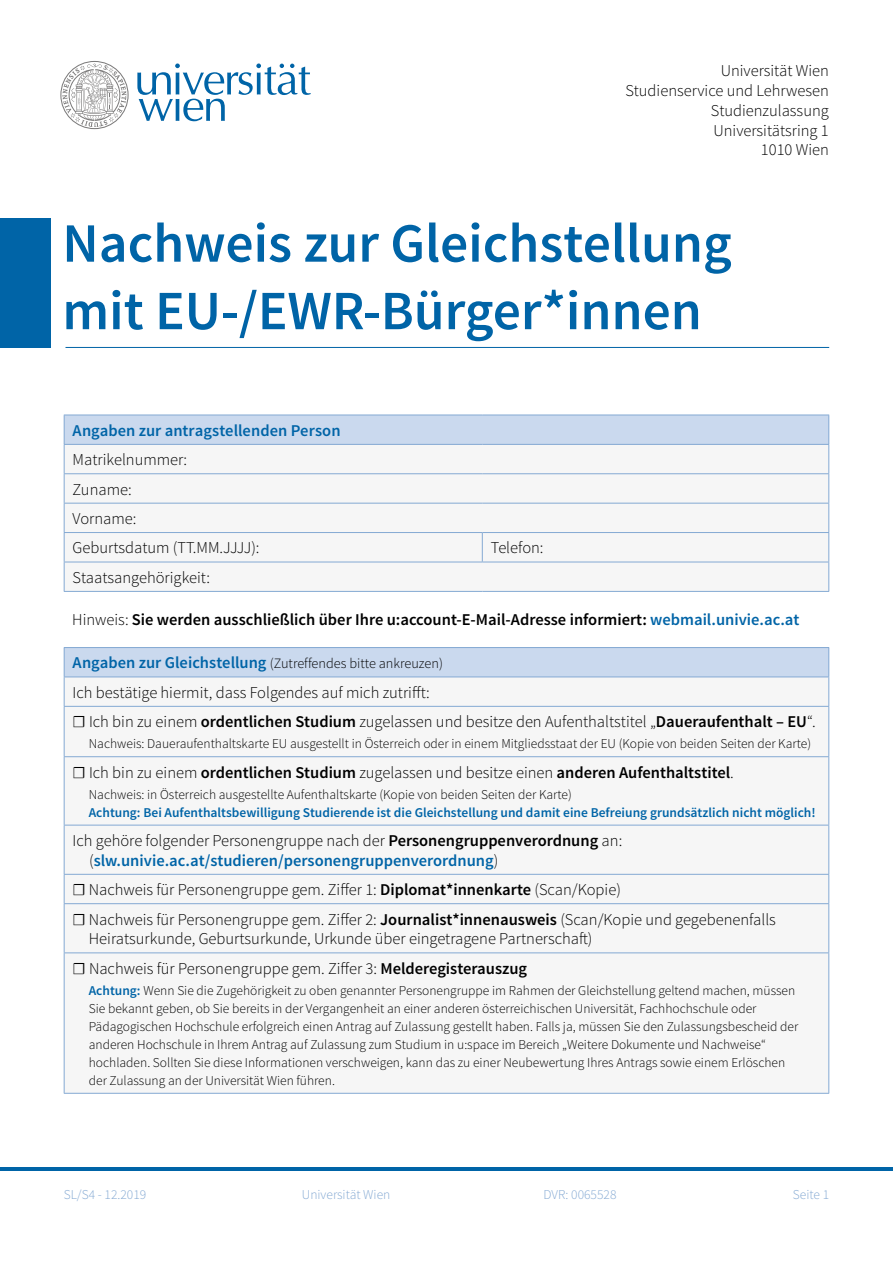
<style>
.page{position:relative;width:893px;height:1263px;background:#fff}
.page>*{position:absolute;margin:0;border:0;box-sizing:border-box;transform-origin:0 0}
.t1{font:600 55.5px "Source Sans Pro";color:#0064a7}
.t2{font:300 16.5px/19.8px "Source Sans Pro";color:#000}
.t3{font:600 16.5px "Source Sans Pro";color:#000}
.t4{font:600 16.5px "Source Sans Pro";color:#0064a7}
.t5{font:300 14.25px "Source Sans Pro";color:#000}
.t6{font:300 13.5px/18px "Source Sans Pro";color:#000}
.t7{font:600 13.5px/18px "Source Sans Pro";color:#0064a7}
.t8{font:300 13.5px "Source Sans Pro";color:#84a9d3}
.s1{font-weight:300}
.s2{color:#0064a7}
.s3{font-weight:600;font-size:16.5px;color:#0064a7}
.s4{font-weight:600}
.s5{font-weight:300;color:#000}
.s6{font-weight:600;color:#0064a7}
</style>
<div class="page">
<hr style="left:0;top:1167px;width:893px;height:4px;background:#0064a7">
<svg style="left:60px;top:61px;width:69px;height:68px"></svg>
<svg style="left:137px;top:63px;width:174px;height:58px"></svg>
<div style="left:0;top:218px;width:51px;height:130px;background:#0064a7"></div>
<hr style="left:65px;top:347px;width:764px;height:1px;background:#0064a7">
<div style="left:64px;top:415px;width:765px;height:29px;background:#cad9ee"></div>
<div style="left:65px;top:474px;width:763px;height:117px;background:#f6f6f6"></div>
<hr style="left:64px;top:415px;width:418px;height:1px;background:#84a9d3">
<hr style="left:482px;top:415px;width:347px;height:1px;background:#84a9d3">
<hr style="left:64px;top:444px;width:418px;height:1px;background:#84a9d3">
<hr style="left:482px;top:444px;width:347px;height:1px;background:#84a9d3">
<hr style="left:64px;top:473px;width:418px;height:1px;background:#84a9d3">
<hr style="left:482px;top:473px;width:347px;height:1px;background:#84a9d3">
<hr style="left:64px;top:503px;width:418px;height:1px;background:#84a9d3">
<hr style="left:482px;top:503px;width:347px;height:1px;background:#84a9d3">
<hr style="left:64px;top:532px;width:418px;height:1px;background:#84a9d3">
<hr style="left:482px;top:532px;width:347px;height:1px;background:#84a9d3">
<svg style="left:482px;top:533px;width:1px;height:29px"></svg>
<hr style="left:64px;top:562px;width:418px;height:1px;background:#84a9d3">
<svg style="left:64px;top:415px;width:1px;height:176px"></svg>
<hr style="left:482px;top:562px;width:347px;height:1px;background:#84a9d3">
<svg style="left:828px;top:415px;width:1px;height:176px"></svg>
<hr style="left:64px;top:591px;width:418px;height:1px;background:#84a9d3">
<hr style="left:482px;top:591px;width:347px;height:1px;background:#84a9d3">
<div style="left:64px;top:647px;width:765px;height:30px;background:#cad9ee"></div>
<div style="left:65px;top:677px;width:763px;height:416px;background:#f6f6f6"></div>
<hr style="left:64px;top:647px;width:765px;height:1px;background:#84a9d3">
<hr style="left:64px;top:676px;width:765px;height:1px;background:#84a9d3">
<svg style="left:64px;top:648px;width:1px;height:58px"></svg>
<svg style="left:828px;top:648px;width:1px;height:58px"></svg>
<hr style="left:64px;top:706px;width:765px;height:1px;background:#84a9d3">
<hr style="left:64px;top:707px;width:1px;height:49px;background:#84a9d3">
<hr style="left:828px;top:707px;width:1px;height:49px;background:#84a9d3">
<hr style="left:64px;top:756px;width:765px;height:1px;background:#84a9d3">
<hr style="left:64px;top:757px;width:1px;height:68px;background:#84a9d3">
<hr style="left:828px;top:757px;width:1px;height:68px;background:#84a9d3">
<hr style="left:64px;top:825px;width:765px;height:1px;background:#84a9d3">
<hr style="left:64px;top:825px;width:1px;height:49px;background:#84a9d3">
<hr style="left:828px;top:825px;width:1px;height:49px;background:#84a9d3">
<hr style="left:64px;top:874px;width:765px;height:1px;background:#84a9d3">
<svg style="left:64px;top:875px;width:1px;height:28px"></svg>
<svg style="left:828px;top:875px;width:1px;height:28px"></svg>
<hr style="left:64px;top:903px;width:765px;height:1px;background:#84a9d3">
<hr style="left:64px;top:904px;width:1px;height:48px;background:#84a9d3">
<hr style="left:828px;top:904px;width:1px;height:48px;background:#84a9d3">
<hr style="left:64px;top:952px;width:765px;height:1px;background:#84a9d3">
<hr style="left:64px;top:953px;width:1px;height:140px;background:#84a9d3">
<hr style="left:828px;top:953px;width:1px;height:140px;background:#84a9d3">
<hr style="left:64px;top:1093px;width:765px;height:1px;background:#84a9d3">
<p class="t2" style="left:721px;top:61px;width:110px">Universität Wien</p>
<p class="t2" style="left:625px;top:81px;width:205px">Studienservice und Lehrwesen</p>
<p class="t2" style="left:711px;top:100px;width:119px">Studienzulassung</p>
<p class="t2" style="left:713px;top:120px;width:117px">Universitätsring 1</p>
<p class="t2" style="left:761px;top:140px;width:70px">1010 Wien</p>
<p class="t1" style="left:62px;top:208px;width:671px">Nachweis zur Gleichstellung</p>
<p class="t1" style="left:62px;top:276px;width:641px">mit EU-/EWR-Bürger*innen</p>
<p class="t4" style="left:73px;top:420px;width:269px">Angaben zur antragstellenden Person</p>
<p class="t2" style="left:73px;top:450px;width:116px">Matrikelnummer:</p>
<p class="t2" style="left:73px;top:479px;width:61px">Zuname:</p>
<p class="t2" style="left:73px;top:509px;width:65px">Vorname:</p>
<p class="t2" style="left:73px;top:538px;width:188px">Geburtsdatum (TT.MM.JJJJ):</p>
<p class="t2" style="left:491px;top:538px;width:54px">Telefon:</p>
<p class="t2" style="left:73px;top:568px;width:139px">Staatsangehörigkeit:</p>
<p class="t3" style="left:72px;top:609px;width:729px"><span class="s1">Hinweis:</span> Sie werden ausschließlich über Ihre u:account-E-Mail-Adresse informiert: <span class="s2">webmail.univie.ac.at</span></p>
<p class="t5" style="left:73px;top:655px;width:372px"><span class="s3">Angaben zur Gleichstellung</span> (Zutreffendes bitte ankreuzen)</p>
<p class="t2" style="left:73px;top:682px;width:359px">Ich bestätige hiermit, dass Folgendes auf mich zutrifft:</p>
<p class="t2" style="left:73px;top:712px;width:744px">☐ Ich bin zu einem <span class="s4">ordentlichen Studium</span> zugelassen und besitze den Aufenthaltstitel „<span class="s4">Daueraufenthalt – EU</span>“.</p>
<p class="t6" style="left:89px;top:735px;width:724px">Nachweis: Daueraufenthaltskarte EU ausgestellt in Österreich oder in einem Mitgliedsstaat der EU (Kopie von beiden Seiten der Karte)</p>
<p class="t3" style="left:73px;top:762px;width:663px"><span class="s1">☐ Ich bin zu einem</span> ordentlichen Studium <span class="s1">zugelassen und besitze einen</span> anderen Aufenthaltstitel<span class="s1">.</span></p>
<p class="t7" style="left:89px;top:785px;width:728px"><span class="s5">Nachweis: in Österreich ausgestellte Aufenthaltskarte (Kopie von beiden Seiten der Karte)<br></span>Achtung: Bei Aufenthaltsbewilligung Studierende ist die Gleichstellung und damit eine Befreiung grundsätzlich nicht möglich!</p>
<p class="t2" style="left:73px;top:831px;width:551px">Ich gehöre folgender Personengruppe nach der <span class="s4">Personengruppenverordnung</span> an:</p>
<p class="t4" style="left:89px;top:850px;width:411px"><span class="s5">(</span>slw.univie.ac.at/studieren/personengruppenverordnung<span class="s5">)</span></p>
<p class="t2" style="left:73px;top:880px;width:550px">☐ Nachweis für Personengruppe gem. Ziffer 1: <span class="s4">Diplomat*innenkarte</span> (Scan/Kopie)</p>
<p class="t2" style="left:89px;top:909px;width:689px;text-indent:-16px">☐ Nachweis für Personengruppe gem. Ziffer 2: <span class="s4">Journalist*innenausweis</span> (Scan/Kopie und gegebenenfalls<br>Heiratsurkunde, Geburtsurkunde, Urkunde über eingetragene Partnerschaft)</p>
<p class="t2" style="left:73px;top:958px;width:456px">☐ Nachweis für Personengruppe gem. Ziffer 3: <span class="s4">Melderegisterauszug</span></p>
<p class="t6" style="left:89px;top:981px;width:711px"><span class="s6">Achtung:</span> Wenn Sie die Zugehörigkeit zu oben genannter Personengruppe im Rahmen der Gleichstellung geltend machen, müssen Sie bekannt geben, ob Sie bereits in der Vergangenheit an einer anderen österreichischen Universität, Fachhochschule oder Pädagogischen Hochschule erfolgreich einen Antrag auf Zulassung gestellt haben. Falls ja, müssen Sie den Zulassungsbescheid der anderen Hochschule in Ihrem Antrag auf Zulassung zum Studium in u:space im Bereich „Weitere Dokumente und Nachweise“ hochladen. Sollten Sie diese Informationen verschweigen, kann das zu einer Neubewertung Ihres Antrags sowie einem Erlöschen der Zulassung an der Universität Wien führen.</p>
<p class="t8" style="left:64px;top:1186px;width:84px">SL/S4 - 12.2019</p>
<p class="t8" style="left:302px;top:1186px;width:90px">Universität Wien</p>
<p class="t8" style="left:544px;top:1186px;width:74px">DVR: 0065528</p>
<p class="t8" style="left:793px;top:1186px;width:38px">Seite 1</p>
</div>
